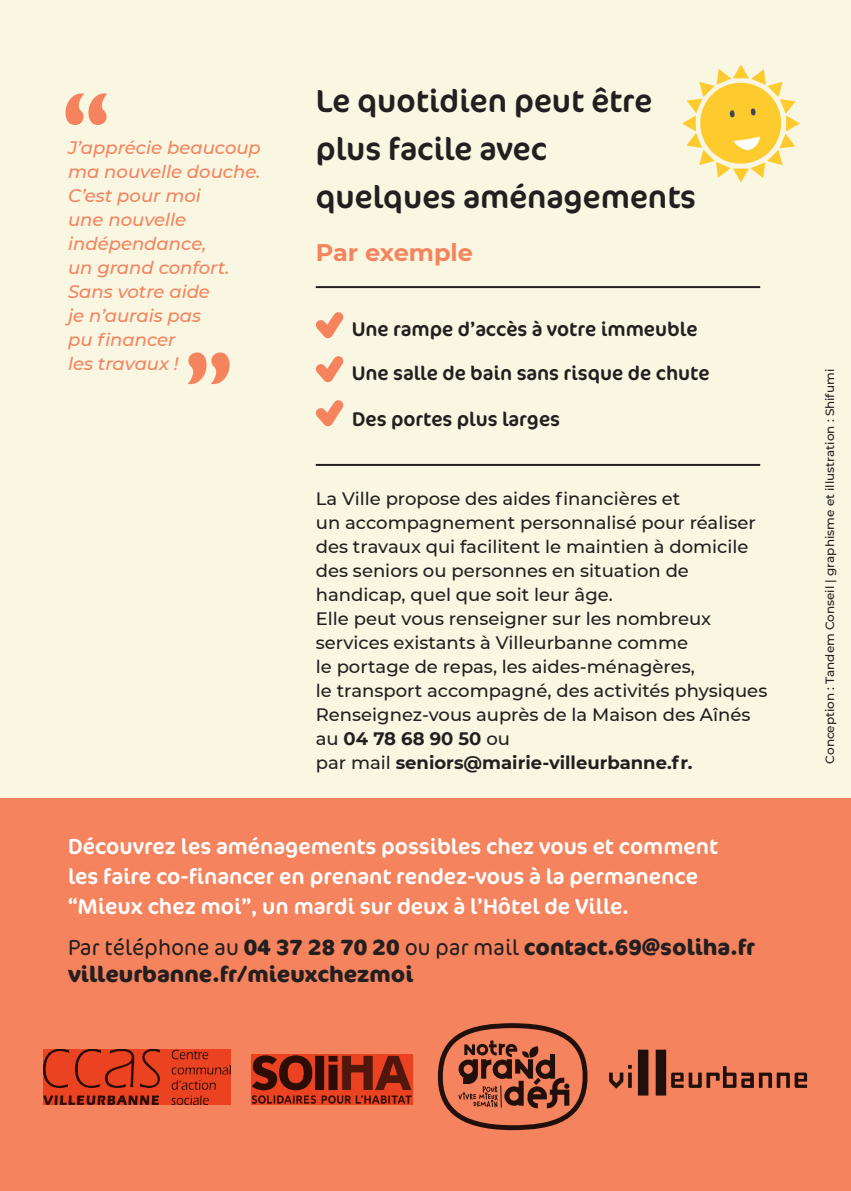
<style>
.page{position:relative;width:851px;height:1191px;background:#fff}
.page>*{position:absolute;margin:0;border:0;box-sizing:border-box;transform-origin:0 0}
.t1{font:110.4px "Cocon";color:#f5835d}
.t2{font:32px/48px "Cocon";color:#231f20}
.t3{font:700 24px "Montserrat";color:#f5835d}
.t4{font:22px/30px "Cocon";color:#fff}
.t5{font:700 22px "Cocon";color:#231f20}
.t6{font:20px "Cocon";color:#231f20}
.t7{font:500 18px/24px "Montserrat";color:#231f20}
.t8{font:italic 500 18px/24px "Montserrat";color:#f5835d}
.t9{font:500 12px "Montserrat";color:#231f20}
.s1{font-weight:700}
.s2{font-weight:300}
</style>
<div class="page">
<div style="left:0;top:0;width:850px;height:1191px;background:#f9f6e2"></div>
<div style="left:0;top:798px;width:850px;height:393px;background:#f5835d"></div>
<svg style="left:315px;top:312px;width:29px;height:115px"></svg>
<hr style="left:316px;top:286px;width:444px;height:2px;background:#231f20">
<hr style="left:316px;top:464px;width:444px;height:2px;background:#231f20">
<svg style="left:682px;top:64px;width:117px;height:118px"></svg>
<svg style="left:609px;top:1049px;width:198px;height:46px"></svg>
<div style="left:438px;top:1023px;width:149px;height:107px;border:5px solid #231f20;border-radius:50%"></div>
<svg style="left:458px;top:1040px;width:111px;height:68px"></svg>
<img style="left:252px;top:1055px;width:160px;height:49px">
<img style="left:44px;top:1049px;width:187px;height:55px">
<p class="t1" style="left:62px;top:72px;width:51px">“</p>
<p class="t8" style="left:68px;top:135px;width:194px">J’apprécie beaucoup ma nouvelle douche.<br>C’est pour moi<br>une nouvelle indépendance,<br>un grand confort.<br>Sans votre aide<br>je n’aurais pas<br>pu financer<br>les travaux !</p>
<p class="t1" style="left:233px;top:405px;width:51px;rotate:-180deg">“</p>
<p class="t2" style="left:316px;top:78px;width:381px">Le quotidien peut être plus facile avec<br>quelques aménagements</p>
<p class="t3" style="left:316px;top:236px;width:159px">Par exemple</p>
<p class="t6" style="left:352px;top:318px;width:347px">Une rampe d’accès à votre immeuble</p>
<p class="t6" style="left:352px;top:362px;width:359px">Une salle de bain sans risque de chute</p>
<p class="t6" style="left:352px;top:408px;width:209px">Des portes plus larges</p>
<p class="t7" style="left:316px;top:486px;width:441px">La Ville propose des aides financières et<br>un accompagnement personnalisé pour réaliser des travaux qui facilitent le maintien à domicile des seniors ou personnes en situation de handicap, quel que soit leur âge.</p>
<p class="t7" style="left:316px;top:606px;width:453px">Elle peut vous renseigner sur les nombreux services existants à Villeurbanne comme<br>le portage de repas, les aides-ménagères,<br>le transport accompagné, des activités physiques Renseignez-vous auprès de la Maison des Aînés au <span class="s1">04 78 68 90 50</span> ou<br>par mail <span class="s1">seniors@mairie-villeurbanne.fr.</span></p>
<p class="t4" style="left:68px;top:832px;width:651px">Découvrez les aménagements possibles chez vous et comment les faire co-financer en prenant rendez-vous à la permanence “Mieux chez moi”, un mardi sur deux à l’Hôtel de Ville.</p>
<p class="t5" style="left:68px;top:934px;width:688px"><span class="s2">Par téléphone au</span> 04 37 28 70 20 <span class="s2">ou par mail</span> contact.69@soliha.fr</p>
<p class="t5" style="left:68px;top:960px;width:347px">villeurbanne.fr/mieuxchezmoi</p>
<p class="t9" style="left:821px;top:763px;width:396px;rotate:-90deg">Conception : Tandem Conseil | graphisme et illustration : Shifumi</p>
</div>
